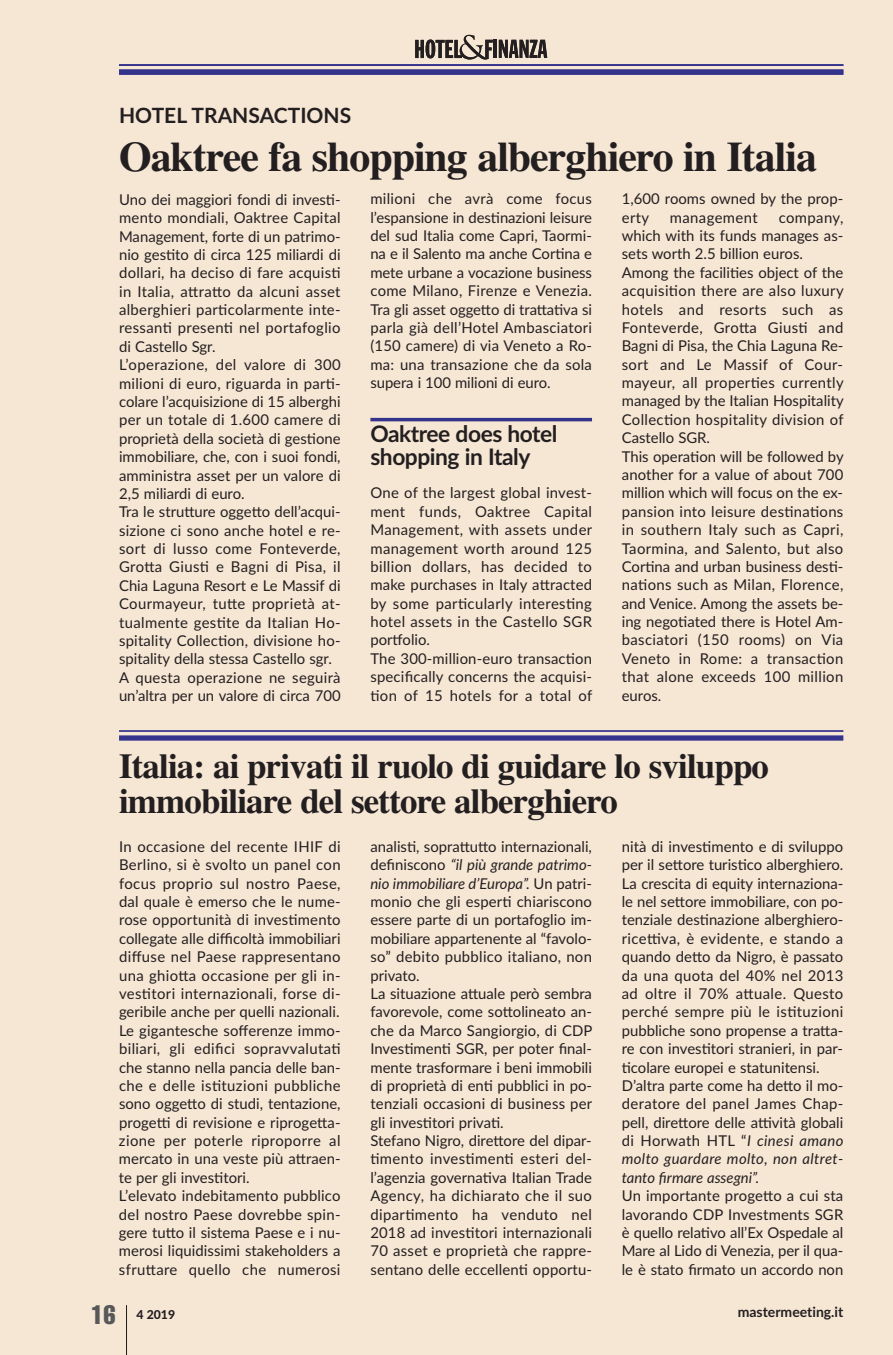
<style>
.page{position:relative;width:893px;height:1355px;background:#fff}
.page>*{position:absolute;margin:0;border:0;box-sizing:border-box;transform-origin:0 0}
.t1{font:700 42px "Times";letter-spacing:-.025em;color:#231f20}
.t2{font:700 35px/35px "Times";letter-spacing:-.025em;color:#231f20}
.t3{font:extra-condensed 26.25px "Helvetica";color:#57585a}
.t4{font:700 22.75px/22.8px "Lato";letter-spacing:-.02em;color:#231f20}
.t5{font:700 21px "Lato";color:#231f20}
.t6{font:14.88px/18.4px "Lato";letter-spacing:.01em;color:#231f20}
.t7{font:700 14px "Lato";color:#231f20}
.t8{font:800 12.25px "Lato";color:#231f20}
.s1{font-style:italic}
</style>
<div class="page">
<div style="left:0;top:0;width:893px;height:1354px;background:#f6e6d4"></div>
<hr style="left:126px;top:1305px;width:1px;height:49px;background:#231f20">
<hr style="left:119px;top:64px;width:724px;height:2px;background:#35348d">
<div style="left:119px;top:69px;width:724px;height:6px;background:#35348d"></div>
<hr style="left:494px;top:40px;width:3px;height:18px;background:#231f20">
<svg style="left:499px;top:40px;width:48px;height:18px"></svg>
<svg style="left:415px;top:35px;width:78px;height:24px"></svg>
<hr style="left:119px;top:730px;width:724px;height:1px;background:#35348d">
<div style="left:119px;top:735px;width:724px;height:5px;background:#35348d"></div>
<hr style="left:370px;top:418px;width:222px;height:3px;background:#35348d">
<h3 class="t5" style="left:119px;top:104px;width:234px">Hotel tranSaCtIonS</h3>
<h1 class="t1" style="left:119px;top:131px;width:699px">Oaktree fa shopping alberghiero in Italia</h1>
<p class="t6" style="left:119px;top:190px;width:223px">Uno dei maggiori fondi di investi&shy;mento mondiali, Oaktree Capital Management, forte di un patrimo&shy;nio gestito di circa 125 miliardi di dollari, ha deciso di fare acquisti in Italia, attratto da alcuni asset alberghieri particolarmente inte&shy;ressanti presenti nel portafoglio di Castello Sgr.<br>L’operazione, del valore di 300 milioni di euro, riguarda in parti&shy;colare l’acquisizione di 15 alberghi per un totale di 1.600 camere di proprietà della società di gestione immobiliare, che, con i suoi fondi, amministra asset per un valore di 2,5 miliardi di euro.<br>Tra le strutture oggetto dell’acqui&shy;sizione ci sono anche hotel e re&shy;sort di lusso come Fonteverde, Grotta Giusti e Bagni di Pisa, il Chia Laguna Resort e Le Massif di Courmayeur, tutte proprietà at&shy;tualmente gestite da Italian Ho&shy;spitality Collection, divisione ho&shy;spitality della stessa Castello sgr.<br>A questa operazione ne seguirà un’altra per un valore di circa 700</p>
<p class="t6" style="left:370px;top:190px;width:223px;text-align:justify">milioni che avrà come focus l’espansione in destinazioni leisure del sud Italia come Capri, Taormi&shy;na e il Salento ma anche Cortina e mete urbane a vocazione business come Milano, Firenze e Venezia.<br>Tra gli asset oggetto di trattativa si parla già dell’Hotel Ambasciatori (150 camere) di via Veneto a Ro&shy;ma: una transazione che da sola supera i 100 milioni di euro.</p>
<p class="t6" style="left:622px;top:190px;width:223px">1,600 rooms owned by the prop&shy;erty</p>
<p class="t6" style="left:670px;top:208px;width:89px">management</p>
<p class="t6" style="left:622px;top:208px;width:223px;text-indent:157px">company, which with its funds manages as&shy;sets worth 2.5 billion euros.<br>Among the facilities object of the acquisition there are also luxury hotels and resorts such as<br>Fonteverde, Grotta Giusti and<br>Bagni di Pisa, the Chia Laguna Re&shy;sort and Le Massif of Cour&shy;mayeur, all properties currently managed by the Italian Hospitality<br>Collection hospitality division of<br>Castello SGR.<br>This operation will be followed by another for a value of about 700 million which will focus on the ex&shy;pansion into leisure destinations in southern Italy such as Capri,<br>Taormina, and Salento, but also<br>Cortina and urban business desti&shy;nations such as Milan, Florence, and Venice. Among the assets be&shy;ing negotiated there is Hotel Am&shy;basciatori (150 rooms) on Via<br>Veneto in Rome: a transaction that alone exceeds 100 million euros.</p>
<h3 class="t4" style="left:370px;top:423px;width:189px">oaktree does hotel shopping in Italy</h3>
<p class="t6" style="left:370px;top:484px;width:223px">One of the largest global invest&shy;ment funds, Oaktree Capital<br>Management, with assets under management worth around 125 billion dollars, has decided to make purchases in Italy attracted by some particularly interesting hotel assets in the Castello SGR portfolio.<br>The 300-million-euro transaction specifically concerns the acquisi&shy;tion of 15 hotels for a total of</p>
<h2 class="t2" style="left:119px;top:748px;width:652px">Italia: ai privati il ruolo di guidare lo sviluppo immobiliare del settore alberghiero</h2>
<p class="t6" style="left:119px;top:837px;width:223px">In occasione del recente IHIF di Berlino, si è svolto un panel con focus proprio sul nostro Paese, dal quale è emerso che le nume&shy;rose opportunità di investimento collegate alle difficoltà immobiliari diffuse nel Paese rappresentano una ghiotta occasione per gli in&shy;vestitori internazionali, forse di&shy;geribile anche per quelli nazionali.<br>Le gigantesche sofferenze immo&shy;biliari, gli edifici sopravvalutati che stanno nella pancia delle ban&shy;che e delle istituzioni pubbliche sono oggetto di studi, tentazione, progetti di revisione e riprogetta&shy;zione per poterle riproporre al mercato in una veste più attraen&shy;te per gli investitori.<br>L’elevato indebitamento pubblico del nostro Paese dovrebbe spin&shy;gere tutto il sistema Paese e i nu&shy;merosi liquidissimi stakeholders a sfruttare quello che numerosi</p>
<p class="t6" style="left:370px;top:837px;width:223px">analisti, soprattutto internazionali, definiscono <span class="s1">“il più grande patrimo&shy;nio immobiliare d’Europa”.</span> Un patri&shy;monio che gli esperti chiariscono essere parte di un portafoglio im&shy;mobiliare appartenente al “favolo&shy;so” debito pubblico italiano, non privato.<br>La situazione attuale però sembra favorevole, come sottolineato an&shy;che da Marco Sangiorgio, di CDP Investimenti SGR, per poter final&shy;mente trasformare i beni immobili di proprietà di enti pubblici in po&shy;tenziali occasioni di business per gli investitori privati.<br>Stefano Nigro, direttore del dipar&shy;timento investimenti esteri del&shy;l’agenzia governativa Italian Trade Agency, ha dichiarato che il suo dipartimento ha venduto nel 2018 ad investitori internazionali 70 asset e proprietà che rappre&shy;sentano delle eccellenti opportu-</p>
<p class="t6" style="left:622px;top:837px;width:223px">nità di investimento e di sviluppo per il settore turistico alberghiero.<br>La crescita di equity internaziona&shy;le nel settore immobiliare, con po&shy;tenziale destinazione alberghiero&shy;ricettiva, è evidente, e stando a quando detto da Nigro, è passato da una quota del 40% nel 2013 ad oltre il 70% attuale. Questo perché sempre più le istituzioni pubbliche sono propense a tratta&shy;re con investitori stranieri, in par&shy;ticolare europei e statunitensi.<br>D’altra parte come ha detto il mo&shy;deratore del panel James Chap&shy;pell, direttore delle attività globali di Horwath HTL “<span class="s1">I cinesi amano molto guardare molto, non altret&shy;tanto firmare assegni”.</span></p>
<p class="t6" style="left:622px;top:1186px;width:223px;text-align:justify">Un importante progetto a cui sta lavorando CDP Investments SGR è quello relativo all’Ex Ospedale al Mare al Lido di Venezia, per il qua&shy;le è stato firmato un accordo non</p>
<h3 class="t3" style="left:91px;top:1305px;width:26px">16</h3>
<p class="t8" style="left:136px;top:1307px;width:40px">4 2019</p>
<p class="t7" style="left:738px;top:1303px;width:107px">mastermeeting.it</p>
</div>
